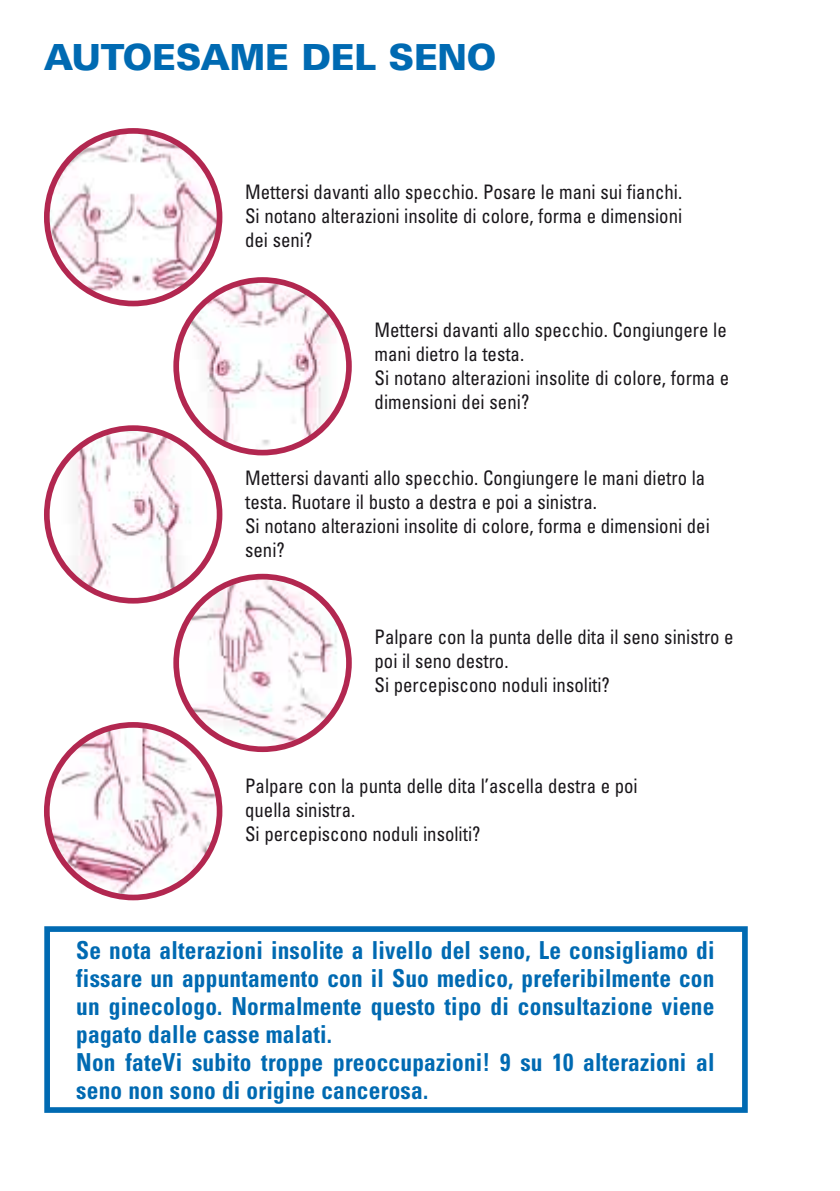
<style>
.page{position:relative;width:840px;height:1191px;background:#fff}
.page>*{position:absolute;margin:0;border:0;box-sizing:border-box;transform-origin:0 0}
.t1{font:900 36px "Univers CE";letter-spacing:-.01em;color:#006ab2}
.t2{font:700 condensed 24.8px/28px "Univers LT Std";letter-spacing:.01em;color:#006ab2;scale:.94 1}
.t3{font:condensed 20px/24px "Univers LT Std";color:#1a171b;scale:.94 1}
</style>
<div class="page">
<svg style="left:44px;top:128px;width:307px;height:772px"></svg>
<div style="left:44px;top:926px;width:703px;height:186px;border:6px solid #006ab2"></div>
<h1 class="t1" style="left:44px;top:35px;width:454px">AUTOESAME DEL SENO</h1>
<p class="t3" style="left:245px;top:179px;width:466px;text-align:justify">Mettersi davanti allo specchio. Posare le mani sui fianchi.<br>Si notano alterazioni insolite di colore, forma e dimensioni dei seni?</p>
<p class="t3" style="left:374px;top:317px;width:378px">Mettersi davanti allo specchio. Congiungere le mani dietro la testa.<br>Si notano alterazioni insolite di colore, forma e dimensioni dei seni?</p>
<p class="t3" style="left:245px;top:466px;width:495px">Mettersi davanti allo specchio. Congiungere le mani dietro la testa. Ruotare il busto a destra e poi a sinistra.<br>Si notano alterazioni insolite di colore, forma e dimensioni dei seni?</p>
<p class="t3" style="left:374px;top:624px;width:383px">Palpare con la punta delle dita il seno sinistro e poi il seno destro.<br>Si percepiscono noduli insoliti?</p>
<p class="t3" style="left:245px;top:773px;width:419px">Palpare con la punta delle dita l’ascella destra e poi quella sinistra.<br>Si percepiscono noduli insoliti?</p>
<p class="t2" style="left:76px;top:936px;width:680px">Se nota alterazioni insolite a livello del seno, Le consigliamo di fissare un appuntamento con il Suo medico, preferibilmente con un ginecologo. Normalmente questo tipo di consultazione viene pagato dalle casse malati.<br>Non fateVi subito troppe preoccupazioni! 9 su 10 alterazioni al seno non sono di origine cancerosa.</p>
</div>
